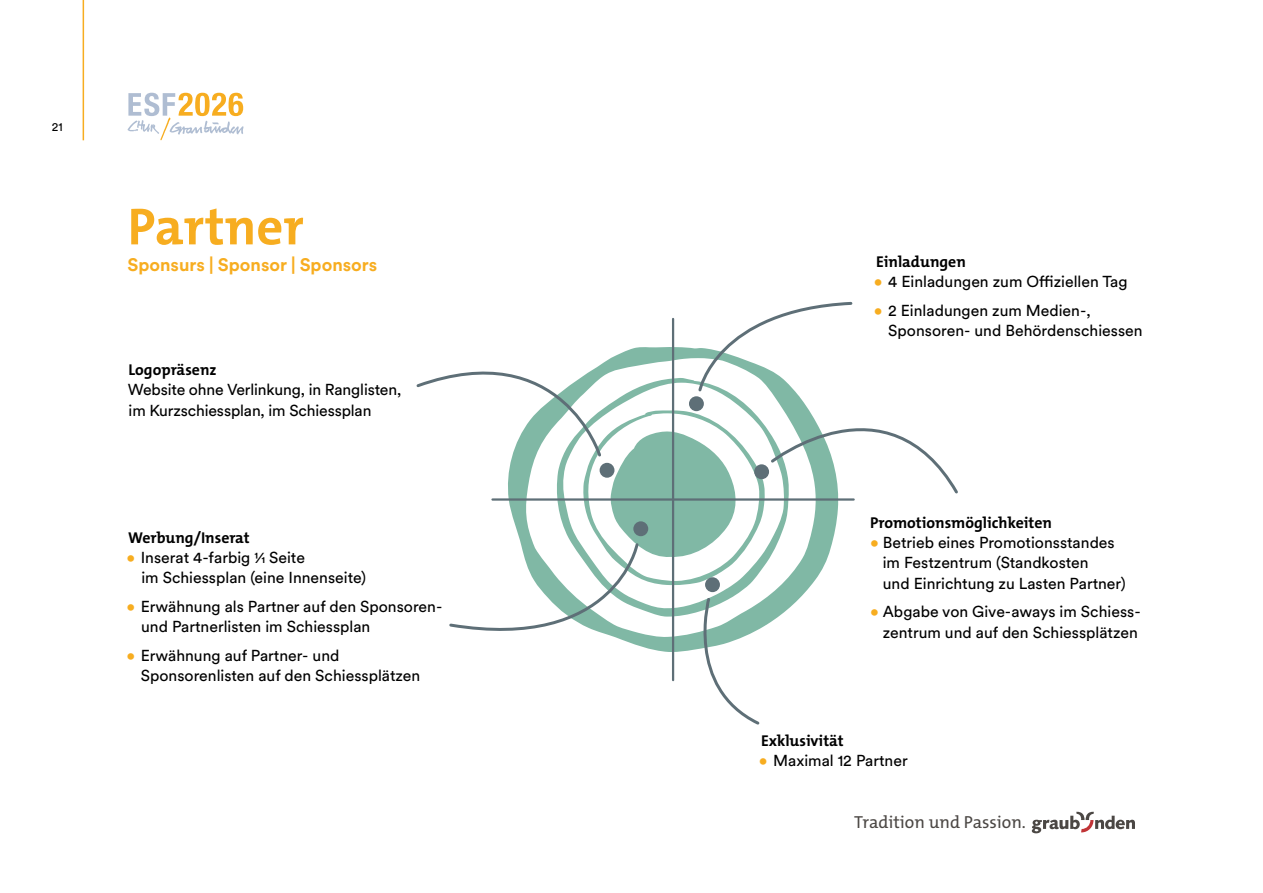
<style>
.page{position:relative;width:1263px;height:893px;background:#fff}
.page>*{position:absolute;margin:0;border:0;box-sizing:border-box;transform-origin:0 0}
.t1{font:700 52.5px "The Mix B W7";color:#f7ad20}
.t2{font:700 18px "Circulargraubuenden";color:#f7ad20}
.t3{font:17.4px "The Mix B W5 Plain";color:#4b4744}
.t4{font:15.75px/20.2px "Circulargraubuenden";color:#000}
.t5{font:700 15.75px "The Mix B W7";color:#000}
.t6{font:12px "Circulargraubuenden";color:#000}
.s1{color:#f7ad20}
</style>
<div class="page">
<hr style="left:83px;top:0;width:1px;height:140px;background:#f7ad20">
<svg style="left:128px;top:93px;width:116px;height:47px"></svg>
<svg style="left:1032px;top:812px;width:103px;height:21px"></svg>
<svg style="left:416px;top:301px;width:542px;height:424px"></svg>
<hr style="left:672px;top:319px;width:2px;height:361px;background:#5e6f77">
<hr style="left:492px;top:498px;width:362px;height:3px;background:#5e6f77">
<p class="t6" style="left:52px;top:118px;width:12px">21</p>
<h1 class="t1" style="left:128px;top:193px;width:178px">Partner</h1>
<p class="t2" style="left:128px;top:252px;width:251px">Sponsurs | Sponsor | Sponsors</p>
<p class="t5" style="left:129px;top:360px;width:89px">Logopräsenz</p>
<p class="t4" style="left:128px;top:379px;width:275px">Website ohne Verlinkung, in Ranglisten, im Kurzschiessplan, im Schiessplan</p>
<p class="t5" style="left:128px;top:527px;width:123px">Werbung/Inserat</p>
<p class="t4" style="left:141px;top:546px;width:226px;text-indent:-15px"><span class="s1">•</span> Inserat 4-farbig 1/1 Seite<br>im Schiessplan (eine Innenseite)</p>
<p class="t4" style="left:141px;top:595px;width:303px;text-indent:-15px"><span class="s1">•</span> Erwähnung als Partner auf den Sponsoren&shy;und Partnerlisten im Schiessplan</p>
<p class="t4" style="left:141px;top:644px;width:281px;text-indent:-14px"><span class="s1">•</span> Erwähnung auf Partner- und<br>Sponsorenlisten auf den Schiessplätzen</p>
<p class="t5" style="left:876px;top:251px;width:91px">Einladungen</p>
<p class="t4" style="left:874px;top:271px;width:255px"><span class="s1">•</span> 4 Einladungen zum Offiziellen Tag</p>
<p class="t4" style="left:888px;top:300px;width:256px;text-indent:-14px"><span class="s1">•</span> 2 Einladungen zum Medien-,<br>Sponsoren- und Behördenschiessen</p>
<p class="t5" style="left:870px;top:512px;width:183px">Promotionsmöglichkeiten</p>
<p class="t4" style="left:883px;top:532px;width:244px;text-indent:-13px"><span class="s1">•</span> Betrieb eines Promotionsstandes im Festzentrum (Standkosten<br>und Einrichtung zu Lasten Partner)</p>
<p class="t4" style="left:870px;top:601px;width:272px;text-align:right"><span class="s1">•</span> Abgabe von Give-aways im Schiess&shy;zentrum und auf den Schiessplätzen</p>
<p class="t5" style="left:761px;top:730px;width:84px">Exklusivität</p>
<p class="t4" style="left:759px;top:749px;width:150px"><span class="s1">•</span> Maximal 12 Partner</p>
<p class="t3" style="left:854px;top:811px;width:173px">Tradition und Passion.</p>
</div>
